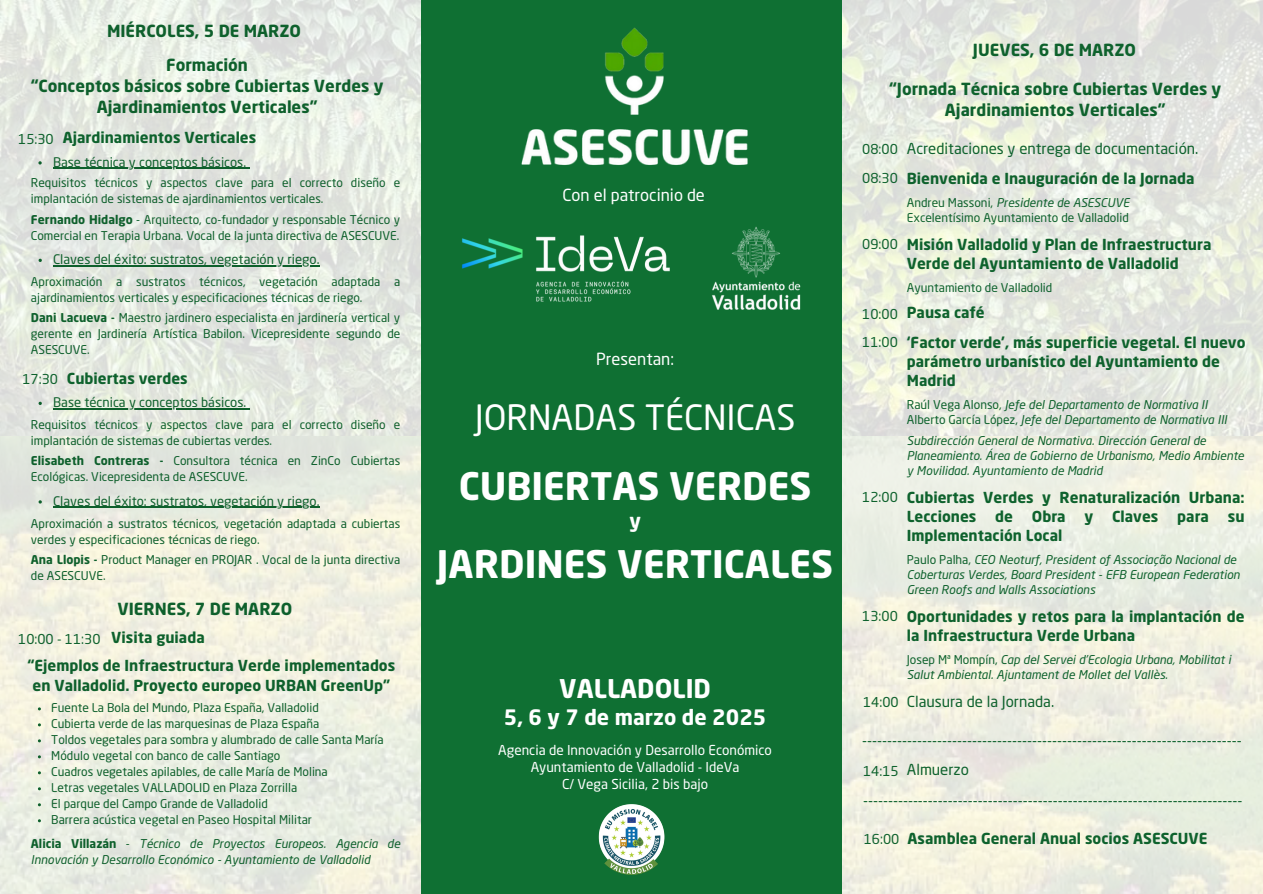
<style>
.page{position:relative;width:1263px;height:894px;background:#fff}
.page>*{position:absolute;margin:0;border:0;box-sizing:border-box;transform-origin:0 0}
.t1{font:700 37.5px "Neo Sans Pro";color:#fff}
.t2{font:34.5px "Neo Sans Pro";color:#fff}
.t3{font:700 25.5px "Neo Sans Pro";color:#fff}
.t4{font:700 21px "Neo Sans Pro";color:#fff}
.t5{font:700 19.5px "Neo Sans Pro";color:#fff}
.t6{font:700 16.5px/21.3px "Neo Sans Pro";color:#0e602c;text-align:center}
.t7{font:700 16.5px/21.3px "Neo Sans Pro";color:#0e622d;text-align:center}
.t8{font:16.5px "Neo Sans Pro";color:#fff}
.t9{font:700 15px/19px "Neo Sans Pro";color:#0e622d}
.t10{font:15px "Neo Sans Pro";color:#0e622d}
.t11{font:700 15px/20.2px "Neo Sans Pro";color:#0e602c;text-align:center}
.t12{font:13.5px/16.8px "Neo Sans Pro";color:#fff;text-align:center}
.t13{font:13.5px "Neo Sans Pro";color:#0e622d}
.t14{font:13.05px "Neo Sans Pro";color:#0e602c}
.t15{font:12px/15.9px "Neo Sans Pro";color:#0e602c}
.t16{font:italic 12px/15px "Neo Sans Pro";color:#0e622d}
.t17{font:italic 12px/15.9px "Neo Sans Pro";color:#0e602c}
.t18{font:12px "Neo Sans Pro";color:#0e622d}
.s1{font-weight:700}
.s2{font-weight:700;font-style:normal}
.s3{font-style:normal}
</style>
<div class="page">
<img style="left:0;top:0;width:1263px;height:435px">
<img style="left:838px;top:436px;width:425px;height:457px">
<div style="left:421px;top:0;width:421px;height:892px;background:#0f7033"></div>
<img style="left:521px;top:27px;width:227px;height:138px">
<img style="left:462px;top:226px;width:339px;height:84px">
<img style="left:598px;top:804px;width:67px;height:71px">
<svg style="left:38px;top:161px;width:4px;height:3px"></svg>
<hr style="left:53px;top:168px;width:193px;height:1px;background:#0e602c">
<svg style="left:39px;top:258px;width:3px;height:4px"></svg>
<hr style="left:53px;top:265px;width:267px;height:1px;background:#0e602c">
<svg style="left:39px;top:401px;width:3px;height:4px"></svg>
<hr style="left:53px;top:408px;width:193px;height:1px;background:#0e602c">
<hr style="left:53px;top:506px;width:267px;height:2px;background:#0e602c">
<p class="t6" style="left:107px;top:22px;width:196px">MIÉRCOLES, 5 DE MARZO</p>
<h3 class="t6" style="left:31px;top:55px;width:354px">Formación<br>“Conceptos básicos sobre Cubiertas Verdes y<br>Ajardinamientos Verticales”</h3>
<p class="t14" style="left:53px;top:157px;width:195px">Base técnica y conceptos básicos.</p>
<p class="t15" style="left:31px;top:176px;width:371px">Requisitos técnicos y aspectos clave para el correcto diseño e implantación de sistemas de ajardinamientos verticales.</p>
<p class="t15" style="left:31px;top:212px;width:371px"><span class="s1">Fernando Hidalgo</span> - Arquitecto, co-fundador y responsable Técnico y<br>Comercial en Terapia Urbana. Vocal de la junta directiva de ASESCUVE.</p>
<p class="t14" style="left:53px;top:254px;width:268px">Claves del éxito: sustratos, vegetación y riego.</p>
<h5 class="t15" style="left:31px;top:275px;width:371px">Aproximación a sustratos técnicos, vegetación adaptada a ajardinamientos verticales y especificaciones técnicas de riego.</h5>
<p class="t15" style="left:31px;top:311px;width:371px;text-align:justify"><span class="s1">Dani Lacueva -</span> Maestro jardinero especialista en jardinería vertical y gerente en Jardinería Artística Babilon. Vicepresidente segundo de ASESCUVE.</p>
<p class="t13" style="left:18px;top:133px;width:37px">15:30</p>
<p class="t9" style="left:63px;top:129px;width:195px">Ajardinamientos Verticales</p>
<p class="t13" style="left:22px;top:373px;width:37px">17:30</p>
<h5 class="t9" style="left:67px;top:370px;width:122px">Cubiertas verdes</h5>
<p class="t14" style="left:53px;top:397px;width:195px">Base técnica y conceptos básicos.</p>
<h5 class="t15" style="left:31px;top:418px;width:371px">Requisitos técnicos y aspectos clave para el correcto diseño e implantación de sistemas de cubiertas verdes.</h5>
<p class="t15" style="left:31px;top:454px;width:371px"><span class="s1">Elisabeth Contreras -</span> Consultora técnica en ZinCo Cubiertas<br>Ecológicas. Vicepresidenta de ASESCUVE.</p>
<p class="t14" style="left:53px;top:495px;width:268px">Claves del éxito: sustratos, vegetación y riego.</p>
<p class="t15" style="left:31px;top:516px;width:371px">Aproximación a sustratos técnicos, vegetación adaptada a cubiertas verdes y especificaciones técnicas de riego.</p>
<h5 class="t15" style="left:31px;top:552px;width:371px"><span class="s1">Ana Llopis -</span> Product Manager en PROJAR . Vocal de la junta directiva de ASESCUVE.</h5>
<p class="t6" style="left:118px;top:599px;width:176px">VIERNES, 7 DE MARZO</p>
<p class="t13" style="left:18px;top:633px;width:84px">10:00 - 11:30</p>
<p class="t9" style="left:111px;top:629px;width:95px">Visita guiada</p>
<p class="t11" style="left:27px;top:656px;width:369px">“Ejemplos de Infraestructura Verde implementados en Valladolid. Proyecto europeo URBAN GreenUp”</p>
<p class="t15" style="left:51px;top:701px;width:269px">Fuente La Bola del Mundo, Plaza España, Valladolid</p>
<p class="t15" style="left:51px;top:717px;width:269px">Cubierta verde de las marquesinas de Plaza España</p>
<h5 class="t15" style="left:51px;top:733px;width:334px">Toldos vegetales para sombra y alumbrado de calle Santa María</h5>
<p class="t15" style="left:51px;top:749px;width:231px">Módulo vegetal con banco de calle Santiago</p>
<p class="t15" style="left:51px;top:765px;width:278px">Cuadros vegetales apilables, de calle María de Molina</p>
<h5 class="t15" style="left:51px;top:781px;width:247px">Letras vegetales VALLADOLID en Plaza Zorrilla</h5>
<p class="t15" style="left:51px;top:796px;width:218px">El parque del Campo Grande de Valladolid</p>
<p class="t15" style="left:51px;top:812px;width:262px">Barrera acústica vegetal en Paseo Hospital Militar</p>
<p class="t17" style="left:31px;top:836px;width:371px"><span class="s2">Alicia Villazán</span> <span class="s3">-</span> Técnico de Proyectos Europeos. Agencia de<br>Innovación y Desarrollo Económico - Ayuntamiento de Valladolid</p>
<p class="t8" style="left:562px;top:189px;width:144px">Con el patrocinio de</p>
<p class="t8" style="left:596px;top:353px;width:79px">Presentan:</p>
<p class="t2" style="left:475px;top:403px;width:322px">JORNADAS TÉCNICAS</p>
<p class="t1" style="left:459px;top:471px;width:354px">CUBIERTAS VERDES</p>
<h5 class="t5" style="left:629px;top:512px;width:13px">y</h5>
<p class="t1" style="left:437px;top:549px;width:398px">JARDINES VERTICALES</p>
<p class="t3" style="left:559px;top:678px;width:153px">VALLADOLID</p>
<p class="t4" style="left:504px;top:708px;width:264px">5, 6 y 7 de marzo de 2025</p>
<p class="t12" style="left:498px;top:742px;width:275px">Agencia de Innovación y Desarrollo Económico<br>Ayuntamiento de Valladolid - IdeVa</p>
<p class="t12" style="left:562px;top:776px;width:148px">C/ Vega Sicilia, 2 bis bajo</p>
<p class="t7" style="left:973px;top:41px;width:165px">JUEVES, 6 DE MARZO</p>
<p class="t7" style="left:889px;top:80px;width:334px">“Jornada Técnica sobre Cubiertas Verdes y<br>Ajardinamientos Verticales”</p>
<p class="t13" style="left:862px;top:144px;width:37px">08:00</p>
<p class="t10" style="left:907px;top:142px;width:293px">Acreditaciones y entrega de documentación.</p>
<p class="t13" style="left:862px;top:172px;width:37px">08:30</p>
<p class="t9" style="left:907px;top:170px;width:289px">Bienvenida e Inauguración de la Jornada</p>
<p class="t16" style="left:907px;top:196px;width:224px"><span class="s3">Andreu Massoni,</span> Presidente de ASESCUVE</p>
<p class="t18" style="left:907px;top:212px;width:224px">Excelentísimo Ayuntamiento de Valladolid</p>
<p class="t13" style="left:862px;top:238px;width:37px">09:00</p>
<p class="t9" style="left:907px;top:236px;width:306px">Misión Valladolid y Plan de Infraestructura<br>Verde del Ayuntamiento de Valladolid</p>
<p class="t18" style="left:907px;top:282px;width:147px">Ayuntamiento de Valladolid</p>
<p class="t13" style="left:862px;top:308px;width:37px">10:00</p>
<p class="t9" style="left:907px;top:305px;width:79px">Pausa café</p>
<p class="t9" style="left:907px;top:334px;width:340px">‘Factor verde’, más superficie vegetal. El nuevo parámetro urbanístico del Ayuntamiento de<br>Madrid</p>
<p class="t16" style="left:907px;top:398px;width:302px"><span class="s3">Raúl Vega Alonso,</span> Jefe del Departamento de Normativa II</p>
<h5 class="t16" style="left:907px;top:413px;width:322px"><span class="s3">Alberto García López,</span> Jefe del Departamento de Normativa III</h5>
<p class="t16" style="left:907px;top:434px;width:339px">Subdirección General de Normativa. Dirección General de<br>Planeamiento. Área de Gobierno de Urbanismo, Medio Ambiente</p>
<p class="t16" style="left:907px;top:464px;width:197px">y Movilidad. Ayuntamiento de Madrid</p>
<p class="t13" style="left:862px;top:337px;width:37px">11:00</p>
<p class="t13" style="left:862px;top:492px;width:37px">12:00</p>
<p class="t13" style="left:862px;top:611px;width:37px">13:00</p>
<p class="t9" style="left:907px;top:489px;width:339px">Cubiertas Verdes y Renaturalización Urbana:<br>Lecciones</p>
<p class="t9" style="left:995px;top:508px;width:19px">de</p>
<p class="t9" style="left:1032px;top:508px;width:35px">Obra</p>
<p class="t9" style="left:1084px;top:508px;width:10px">y</p>
<p class="t9" style="left:1112px;top:508px;width:48px">Claves</p>
<p class="t9" style="left:1177px;top:508px;width:33px">para</p>
<p class="t9" style="left:1228px;top:508px;width:18px">su</p>
<p class="t9" style="left:907px;top:527px;width:157px">Implementación Local</p>
<p class="t16" style="left:907px;top:553px;width:335px"><span class="s3">Paulo Palha,</span> CEO Neoturf, President of Associação Nacional de<br>Coberturas Verdes, Board President - EFB European Federation<br>Green Roofs and Walls Associations</p>
<p class="t9" style="left:907px;top:608px;width:339px">Oportunidades y retos para la implantación de la Infraestructura Verde Urbana</p>
<p class="t16" style="left:907px;top:653px;width:326px"><span class="s3">Josep Mª Mompín,</span> Cap del Servei d’Ecologia Urbana, Mobilitat i<br>Salut Ambiental. Ajuntament de Mollet del Vallès.</p>
<p class="t13" style="left:863px;top:697px;width:37px">14:00</p>
<p class="t10" style="left:907px;top:695px;width:149px">Clausura de la Jornada.</p>
<p class="t10" style="left:862px;top:734px;width:381px">----------------------------------------------------------------------------</p>
<h1 class="t13" style="left:863px;top:765px;width:37px">14:15</h1>
<h6 class="t10" style="left:907px;top:763px;width:64px">Almuerzo</h6>
<h2 class="t10" style="left:863px;top:794px;width:381px">----------------------------------------------------------------------------</h2>
<h2 class="t13" style="left:864px;top:833px;width:37px">16:00</h2>
<p class="t9" style="left:908px;top:829px;width:301px">Asamblea General Anual socios ASESCUVE</p>
</div>
